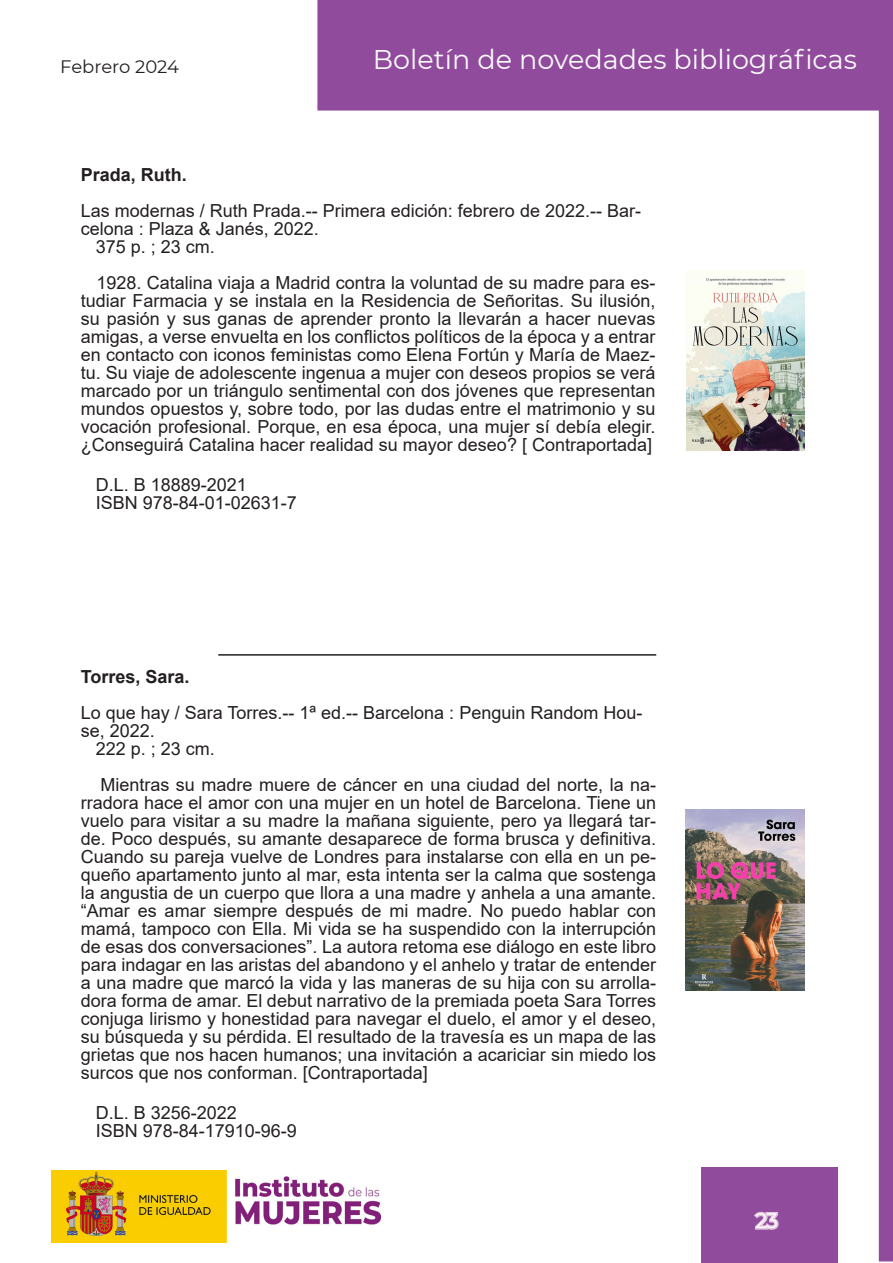
<style>
.page{position:relative;width:893px;height:1263px;background:#fff}
.page>*{position:absolute;margin:0;border:0;box-sizing:border-box;transform-origin:0 0}
.t1{font:27px "Montserrat";color:#fafafa}
.t2{font:21px "Montserrat";color:#fff}
.Cuerpo_de_texto{font:18px/18px "Arial";color:#231f20}
.Cuerpo_de_texto-2{font:700 18px "Arial";color:#231f20}
.t3{font:18px "Montserrat";letter-spacing:-.005em;color:#231f20}
</style>
<div class="page">
<div style="left:702px;top:1167px;width:136px;height:96px;background:#904b9d"></div>
<svg style="left:754px;top:1211px;width:25px;height:19px"></svg>
<div style="left:317px;top:0;width:576px;height:111px;background:#904b9d"></div>
<hr style="left:218px;top:654px;width:438px;height:2px;background:#231f20">
<div style="left:879px;top:109px;width:14px;height:1152px;background:#904b9d"></div>
<img style="left:51px;top:1170px;width:331px;height:72px">
<img style="left:686px;top:270px;width:119px;height:181px">
<img style="left:685px;top:810px;width:119px;height:180px">
<p class="t3" style="left:60px;top:55px;width:120px">Febrero 2024</p>
<h1 class="t1" style="left:373px;top:40px;width:485px">Boletín de novedades bibliográficas</h1>
<p class="Cuerpo_de_texto-2" style="left:81px;top:162px;width:108px">Prada, Ruth.</p>
<p class="Cuerpo_de_texto" style="left:81px;top:202px;width:562px">Las modernas / Ruth Prada.-- Primera edición: febrero de 2022.-- Bar&shy;celona : Plaza &amp; Janés, 2022.</p>
<p class="Cuerpo_de_texto" style="left:96px;top:238px;width:121px">375 p. ; 23 cm.</p>
<p class="Cuerpo_de_texto" style="left:81px;top:274px;width:576px;text-align:justify;text-indent:16px">1928. Catalina viaja a Madrid contra la voluntad de su madre para es&shy;tudiar Farmacia y se instala en la Residencia de Señoritas. Su ilusión, su pasión y sus ganas de aprender pronto la llevarán a hacer nuevas amigas, a verse envuelta en los conflictos políticos de la época y a entrar en contacto con iconos feministas como Elena Fortún y María de Maez&shy;tu. Su viaje de adolescente ingenua a mujer con deseos propios se verá marcado por un triángulo sentimental con dos jóvenes que representan mundos opuestos y, sobre todo, por las dudas entre el matrimonio y su vocación profesional. Porque, en esa época, una mujer sí debía elegir. ¿Conseguirá Catalina hacer realidad su mayor deseo? [ Contraportada]</p>
<p class="Cuerpo_de_texto" style="left:96px;top:476px;width:153px">D.L. B 18889-2021</p>
<p class="Cuerpo_de_texto" style="left:96px;top:494px;width:203px">ISBN 978-84-01-02631-7</p>
<p class="Cuerpo_de_texto-2" style="left:81px;top:664px;width:110px">Torres, Sara.</p>
<p class="Cuerpo_de_texto" style="left:81px;top:703px;width:563px">Lo que hay / Sara Torres.-- 1ª ed.-- Barcelona : Penguin Random Hou&shy;se, 2022.</p>
<p class="Cuerpo_de_texto" style="left:96px;top:739px;width:121px">222 p. ; 23 cm.</p>
<p class="Cuerpo_de_texto" style="left:81px;top:775px;width:577px;text-align:justify;text-indent:20px">Mientras su madre muere de cáncer en una ciudad del norte, la na&shy;rradora hace el amor con una mujer en un hotel de Barcelona. Tiene un vuelo para visitar a su madre la mañana siguiente, pero ya llegará tar&shy;de. Poco después, su amante desaparece de forma brusca y definitiva.<br>Cuando su pareja vuelve de Londres para instalarse con ella en un pe&shy;queño apartamento junto al mar, esta intenta ser la calma que sostenga la angustia de un cuerpo que llora a una madre y anhela a una amante. “Amar es amar siempre después de mi madre. No puedo hablar con mamá, tampoco con Ella. Mi vida se ha suspendido con la interrupción de esas dos conversaciones”. La autora retoma ese diálogo en este libro para indagar en las aristas del abandono y el anhelo y tratar de entender a una madre que marcó la vida y las maneras de su hija con su arrolla&shy;dora forma de amar. El debut narrativo de la premiada poeta Sara Torres conjuga lirismo y honestidad para navegar el duelo, el amor y el deseo, su búsqueda y su pérdida. El resultado de la travesía es un mapa de las grietas que nos hacen humanos; una invitación a acariciar sin miedo los surcos que nos conforman. [Contraportada]</p>
<p class="Cuerpo_de_texto" style="left:96px;top:1103px;width:143px">D.L. B 3256-2022</p>
<p class="Cuerpo_de_texto" style="left:96px;top:1121px;width:203px">ISBN 978-84-17910-96-9</p>
<p class="t2" style="left:756px;top:1206px;width:24px">23</p>
</div>
